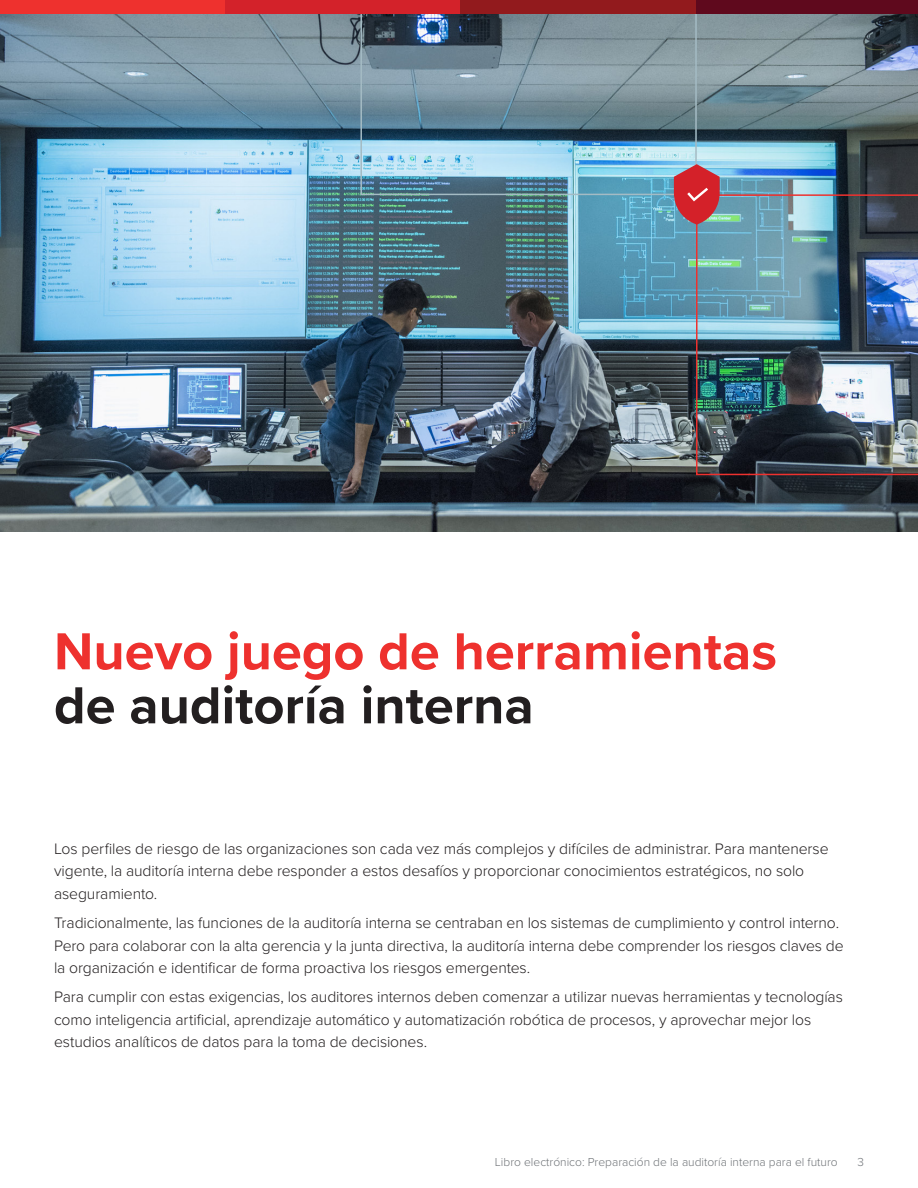
<style>
.page{position:relative;width:918px;height:1188px;background:#fff}
.page>*{position:absolute;margin:0;border:0;box-sizing:border-box;transform-origin:0 0}
.Title_Bold{font:700 54px/54px "Proxima Nova";color:#ee312e}
.Body_Copy_SpanAll{font:300 15.75px/22.5px "Proxima Nova";letter-spacing:-.005em;color:#231f20}
.t1{font:300 12px "Proxima Nova";color:#6f7377}
.s1{color:#231f20}
</style>
<div class="page">
<img style="left:0;top:13px;width:918px;height:518px">
<img style="left:360px;top:13px;width:337px;height:182px">
<img style="left:696px;top:194px;width:222px;height:281px">
<svg style="left:674px;top:164px;width:46px;height:61px;background:#bf4f58"></svg>
<div style="left:224px;top:0;width:236px;height:13px;background:#d3222a"></div>
<div style="left:0;top:0;width:224px;height:13px;background:#ee312e"></div>
<div style="left:460px;top:0;width:237px;height:13px;background:#921a1d"></div>
<div style="left:697px;top:0;width:221px;height:13px;background:#5f091d"></div>
<p class="Title_Bold" style="left:54px;top:623px;width:725px">Nuevo juego de herramientas <span class="s1">de auditoría interna</span></p>
<p class="Body_Copy_SpanAll" style="left:54px;top:836px;width:776px">Los perfiles de riesgo de las organizaciones son cada vez más complejos y difíciles de administrar. Para mantenerse vigente, la auditoría interna debe responder a estos desafíos y proporcionar conocimientos estratégicos, no solo aseguramiento.</p>
<p class="Body_Copy_SpanAll" style="left:54px;top:911px;width:791px">Tradicionalmente, las funciones de la auditoría interna se centraban en los sistemas de cumplimiento y control interno.<br>Pero para colaborar con la alta gerencia y la junta directiva, la auditoría interna debe comprender los riesgos claves de la organización e identificar de forma proactiva los riesgos emergentes.</p>
<p class="Body_Copy_SpanAll" style="left:54px;top:985px;width:790px">Para cumplir con estas exigencias, los auditores internos deben comenzar a utilizar nuevas herramientas y tecnologías como inteligencia artificial, aprendizaje automático y automatización robótica de procesos, y aprovechar mejor los estudios analíticos de datos para la toma de decisiones.</p>
<p class="t1" style="left:495px;top:1153px;width:344px">Libro electrónico: Preparación de la auditoría interna para el futuro</p>
<p class="t1" style="left:857px;top:1153px;width:8px">3</p>
</div>
